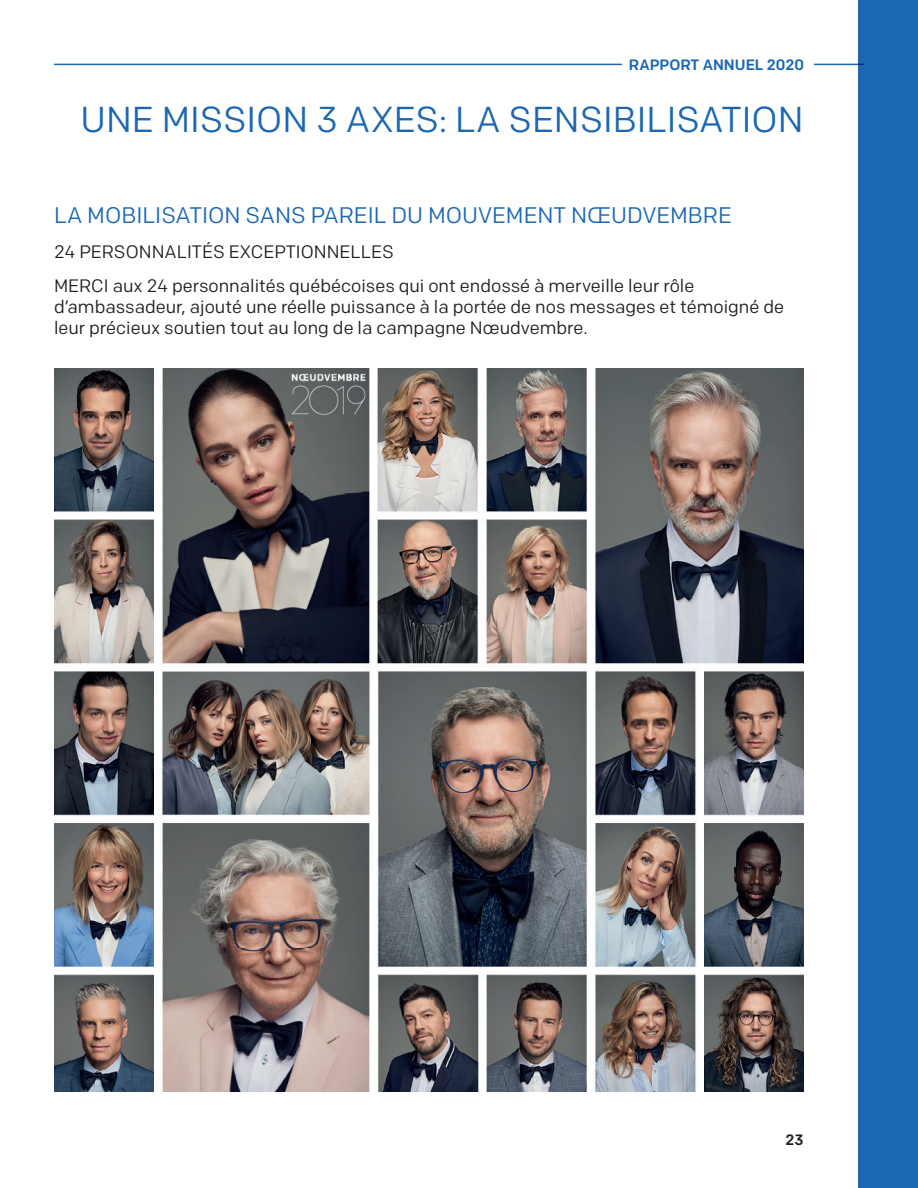
<style>
.page{position:relative;width:918px;height:1188px;background:#fff}
.page>*{position:absolute;margin:0;border:0;box-sizing:border-box;transform-origin:0 0}
.t1{font:36px "Colfax";color:#1b67b2}
.t2{font:22.5px "Colfax";color:#1a67b3}
.t3{font:18px/34.5px "Colfax";color:#231f20}
.t4{font:500 15px "Colfax";color:#1b67b2}
.t5{font:500 15px "Colfax";color:#231f20}
</style>
<div class="page">
<hr style="left:54px;top:64px;width:810px;height:1px;background:#1b67b2">
<div style="left:622px;top:53px;width:191px;height:22px;background:#fff"></div>
<div style="left:858px;top:0;width:60px;height:1188px;background:#1b67b2"></div>
<img style="left:54px;top:368px;width:750px;height:724px">
<p class="t4" style="left:629px;top:55px;width:177px">RAPPORT ANNUEL 2020</p>
<h1 class="t1" style="left:81px;top:97px;width:724px">UNE MISSION 3 AXES: LA SENSIBILISATION</h1>
<p class="t2" style="left:54px;top:201px;width:679px">LA MOBILISATION SANS PAREIL DU MOUVEMENT NŒUDVEMBRE</p>
<p class="t3" style="left:54px;top:234px;width:642px">24 PERSONNALITÉS EXCEPTIONNELLES<br>MERCI aux 24 personnalités québécoises qui ont endossé à merveille leur rôle</p>
<p class="t3" style="left:54px;top:296px;width:732px;line-height:21px">d’ambassadeur, ajouté une réelle puissance à la portée de nos messages et témoigné de leur précieux soutien tout au long de la campagne Nœudvembre.</p>
<p class="t5" style="left:785px;top:1131px;width:20px">23</p>
</div>
